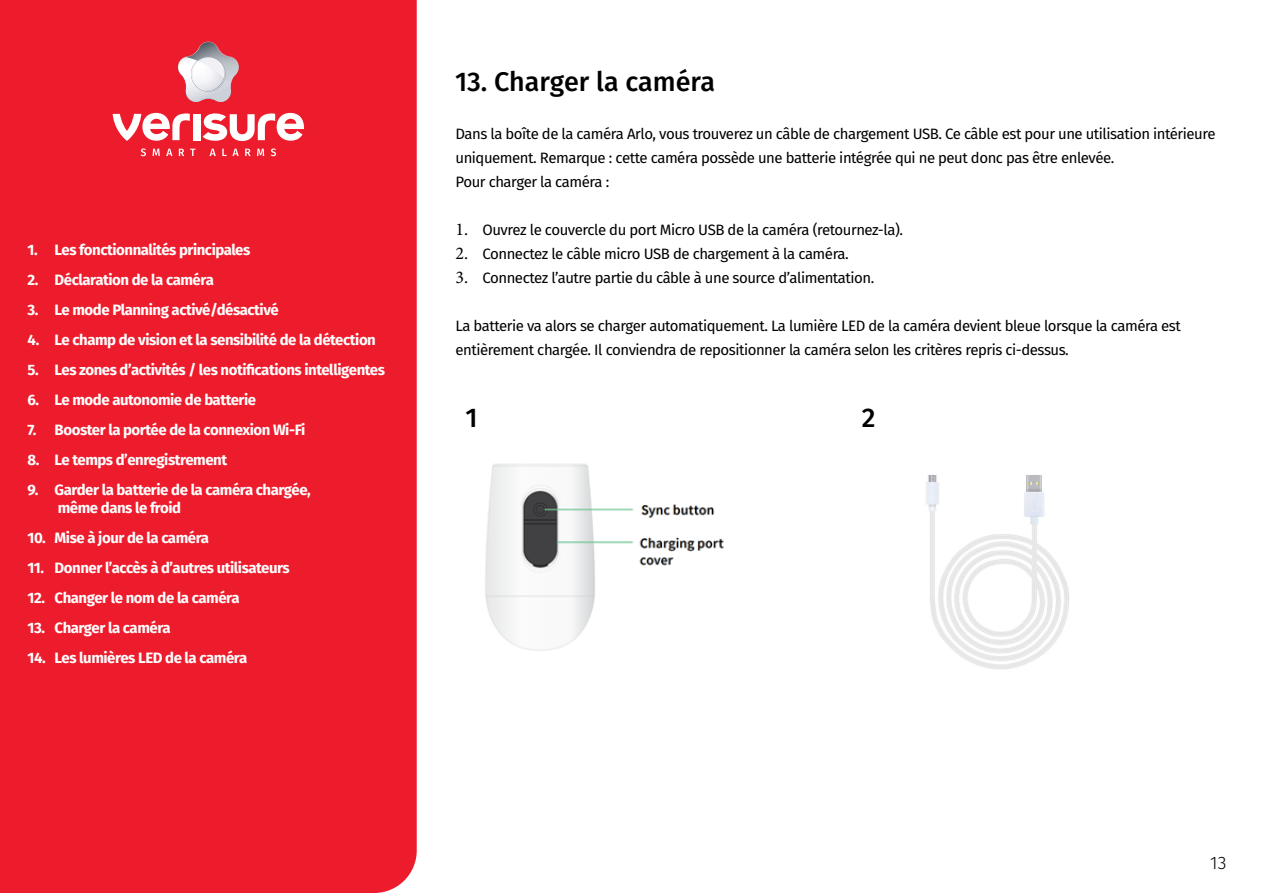
<style>
.page{position:relative;width:1263px;height:893px;background:#fff}
.page>*{position:absolute;margin:0;border:0;box-sizing:border-box;transform-origin:0 0}
.t1{font:500 27px "Fira Sans";color:#000}
.t2{font:300 18px "Fira Sans";color:#000}
.t3{font:15px/24px "Fira Sans";letter-spacing:-.03em;color:#000}
.t4{font:700 15px/18px "Fira Sans";letter-spacing:-.03em;color:#fff}
.s1{font-family:"Minion Pro";font-size:18px}
</style>
<div class="page">
<div style="left:0;top:0;width:417px;height:893px;background:#ed1c2c"></div>
<div style="left:193px;top:114px;width:7px;height:26px;background:#fff"></div>
<svg style="left:203px;top:113px;width:101px;height:28px"></svg>
<svg style="left:113px;top:113px;width:77px;height:28px"></svg>
<svg style="left:271px;top:148px;width:5px;height:8px"></svg>
<svg style="left:257px;top:149px;width:7px;height:7px"></svg>
<svg style="left:245px;top:149px;width:6px;height:7px"></svg>
<svg style="left:222px;top:149px;width:17px;height:7px"></svg>
<svg style="left:210px;top:149px;width:6px;height:7px"></svg>
<svg style="left:190px;top:149px;width:6px;height:7px"></svg>
<svg style="left:179px;top:149px;width:5px;height:7px"></svg>
<svg style="left:166px;top:149px;width:6px;height:7px"></svg>
<svg style="left:153px;top:149px;width:7px;height:7px"></svg>
<svg style="left:141px;top:148px;width:5px;height:8px"></svg>
<svg style="left:175px;top:40px;width:67px;height:65px;background:#d96873"></svg>
<img style="left:200px;top:58px;width:25px;height:33px">
<img style="left:208px;top:61px;width:15px;height:29px">
<img style="left:192px;top:58px;width:16px;height:32px">
<img style="left:485px;top:464px;width:239px;height:187px">
<img style="left:926px;top:475px;width:143px;height:194px">
<p class="t4" style="left:28px;top:240px;width:224px">1. Les fonctionnalités principales</p>
<p class="t4" style="left:28px;top:270px;width:188px">2. Déclaration de la caméra</p>
<p class="t4" style="left:28px;top:300px;width:253px">3. Le mode Planning activé/désactivé</p>
<p class="t4" style="left:28px;top:330px;width:350px">4. Le champ de vision et la sensibilité de la détection</p>
<p class="t4" style="left:28px;top:360px;width:359px">5. Les zones d’activités / les notifications intelligentes</p>
<p class="t4" style="left:28px;top:390px;width:230px">6. Le mode autonomie de batterie</p>
<p class="t4" style="left:28px;top:420px;width:279px">7. Booster la portée de la connexion Wi-Fi</p>
<p class="t4" style="left:28px;top:450px;width:201px">8. Le temps d’enregistrement</p>
<p class="t4" style="left:58px;top:480px;width:254px;text-indent:-30px">9. Garder la batterie de la caméra chargée, même dans le froid</p>
<p class="t4" style="left:28px;top:528px;width:183px">10. Mise à jour de la caméra</p>
<p class="t4" style="left:28px;top:558px;width:264px">11. Donner l’accès à d’autres utilisateurs</p>
<p class="t4" style="left:28px;top:588px;width:213px">12. Changer le nom de la caméra</p>
<p class="t4" style="left:28px;top:618px;width:145px">13. Charger la caméra</p>
<p class="t4" style="left:28px;top:648px;width:221px">14. Les lumières LED de la caméra</p>
<h1 class="t1" style="left:455px;top:60px;width:262px">13. Charger la caméra</h1>
<p class="t3" style="left:455px;top:122px;width:761px">Dans la boîte de la caméra Arlo, vous trouverez un câble de chargement USB. Ce câble est pour une utilisation intérieure uniquement. Remarque : cette caméra possède une batterie intégrée qui ne peut donc pas être enlevée.<br>Pour charger la caméra :</p>
<p class="t3" style="left:455px;top:218px;width:449px"><span class="s1">1.</span> Ouvrez le couvercle du port Micro USB de la caméra (retournez-la).</p>
<p class="t3" style="left:455px;top:242px;width:395px"><span class="s1">2.</span> Connectez le câble micro USB de chargement à la caméra.</p>
<p class="t3" style="left:455px;top:266px;width:420px"><span class="s1">3.</span> Connectez l’autre partie du câble à une source d’alimentation.</p>
<p class="t3" style="left:455px;top:314px;width:727px">La batterie va alors se charger automatiquement. La lumière LED de la caméra devient bleue lorsque la caméra est entièrement chargée. Il conviendra de repositionner la caméra selon les critères repris ci-dessus.</p>
<h1 class="t1" style="left:465px;top:396px;width:14px">1</h1>
<h1 class="t1" style="left:862px;top:396px;width:15px">2</h1>
<p class="t2" style="left:1210px;top:850px;width:18px">13</p>
</div>
